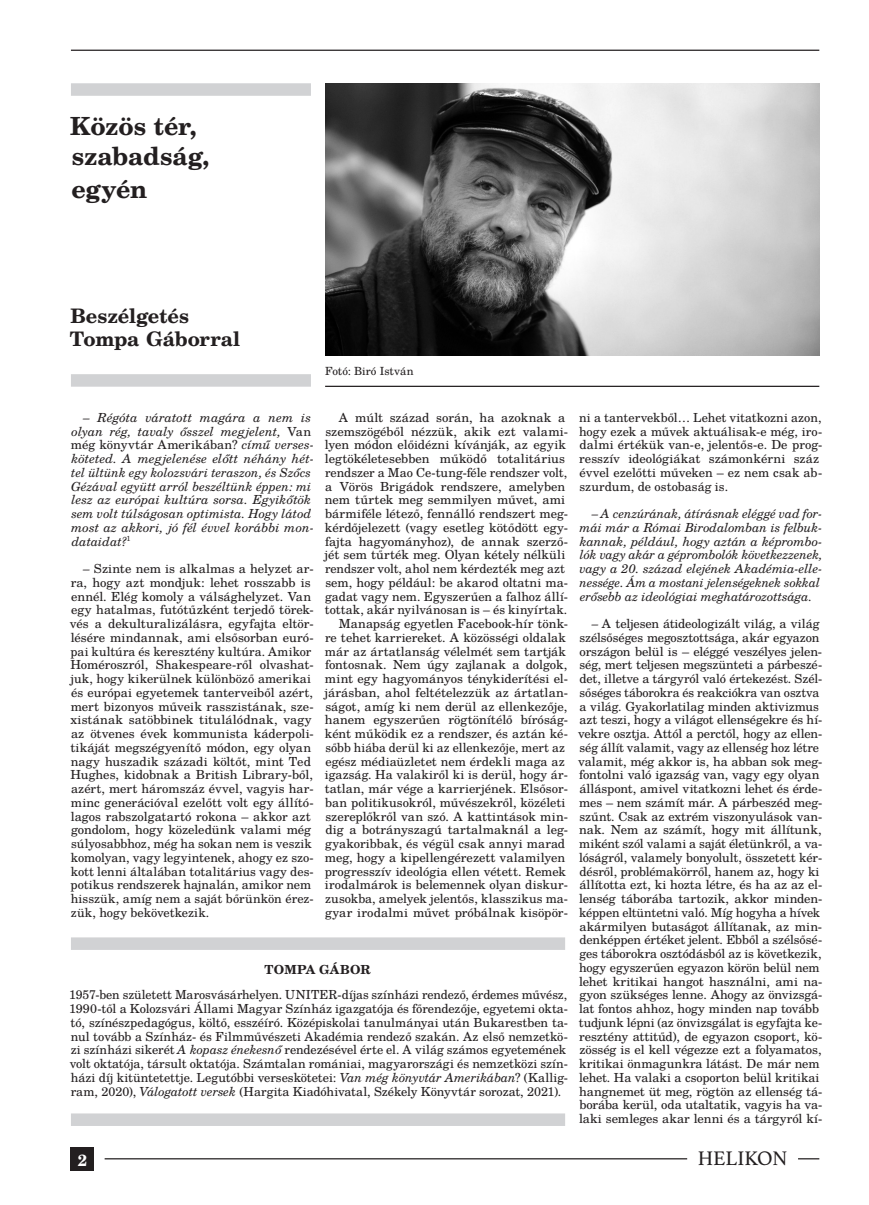
<style>
.page{position:relative;width:869px;height:1205px;background:#fff}
.page>*{position:absolute;margin:0;border:0;box-sizing:border-box;transform-origin:0 0}
.t1{font:700 25px/30px "Te X Gyre Schola";letter-spacing:-.005em;color:#231f20}
.t2{font:21.25px "Athelas W01";letter-spacing:-.005em;color:#231f20}
.t3{font:700 20px/22.5px "Te X Gyre Schola";letter-spacing:-.005em;color:#231f20}
.t4{font:700 16.25px "Te X Gyre Schola";color:#fff}
.t5{font:12.5px/13.8px "Te X Gyre Schola";letter-spacing:-.005em;color:#231f20}
.t6{font:italic 12.5px/13.8px "Te X Gyre Schola";letter-spacing:-.005em;color:#231f20}
.t7{font:700 12.5px "Te X Gyre Schola";letter-spacing:.015em;color:#231f20}
.t8{font:11.25px "Te X Gyre Schola";letter-spacing:.005em;color:#231f20}
.s1{font-style:normal}
.s2{font-style:italic}
</style>
<div class="page">
<hr style="left:105px;top:1158px;width:714px;height:1px;background:#231f20">
<div style="left:686px;top:1154px;width:111px;height:13px;background:#fff"></div>
<div style="left:71px;top:1148px;width:23px;height:23px;background:#231f20"></div>
<hr style="left:71px;top:50px;width:748px;height:1px;background:#231f20">
<div style="left:71px;top:83px;width:240px;height:13px;background:#d1d2d4"></div>
<div style="left:71px;top:937px;width:494px;height:13px;background:#d1d2d4"></div>
<div style="left:71px;top:374px;width:240px;height:13px;background:#d1d2d4"></div>
<div style="left:71px;top:1113px;width:494px;height:13px;background:#d1d2d4"></div>
<img style="left:325px;top:83px;width:494px;height:272px">
<hr style="left:325px;top:386px;width:494px;height:1px;background:#231f20">
<h1 class="t1" style="left:70px;top:110px;width:141px">Közös tér, szabadság,</h1>
<h1 class="t1" style="left:71px;top:173px;width:77px">egyén</h1>
<h3 class="t3" style="left:70px;top:304px;width:172px">Beszélgetés<br>Tompa Gáborral</h3>
<p class="t8" style="left:325px;top:362px;width:90px">Fotó: Biró István</p>
<p class="t5" style="left:324px;top:410px;width:245px;text-align:right">A múlt század során, ha azoknak a szemszögéből nézzük, akik ezt valami&shy;lyen módon előidézni kívánják, az egyik legtökéletesebben működő totalitárius rendszer a Mao Ce-tung-féle rendszer volt, a Vörös Brigádok rendszere, amelyben nem tűrtek meg semmilyen művet, ami bármiféle létező, fennálló rendszert meg&shy;kérdőjelezett (vagy esetleg kötődött egy&shy;fajta hagyományhoz), de annak szerző&shy;jét sem tűrték meg. Olyan kétely nélküli rendszer volt, ahol nem kérdezték meg azt sem, hogy például: be akarod oltatni ma&shy;gadat vagy nem. Egyszerűen a falhoz állí&shy;tottak, akár nyilvánosan is – és kinyírtak.<br>Manapság egyetlen Facebook-hír tönk&shy;re tehet karriereket. A közösségi oldalak már az ártatlanság vélelmét sem tartják fontosnak. Nem úgy zajlanak a dolgok, mint egy hagyományos ténykiderítési el&shy;járásban, ahol feltételezzük az ártatlan&shy;ságot, amíg ki nem derül az ellenkezője, hanem egyszerűen rögtönítélő bíróság&shy;ként működik ez a rendszer, és aztán ké&shy;sőbb hiába derül ki az ellenkezője, mert az egész médiaüzletet nem érdekli maga az igazság. Ha valakiről ki is derül, hogy ár&shy;tatlan, már vége a karrierjének. Elsősor&shy;ban politikusokról, művészekről, közéleti szereplőkről van szó. A kattintások min&shy;dig a botrányszagú tartalmaknál a leg&shy;gyakoribbak, és végül csak annyi marad meg, hogy a kipellengérezett valamilyen progresszív ideológia ellen vétett. Remek irodalmárok is belemennek olyan diskur&shy;zusokba, amelyek jelentős, klasszikus ma&shy;gyar irodalmi művet próbálnak kisöpör-</p>
<p class="t5" style="left:579px;top:410px;width:244px">ni a tantervekből… Lehet vitatkozni azon, hogy ezek a művek aktuálisak-e még, iro&shy;dalmi értékük van-e, jelentős-e. De prog&shy;resszív ideológiákat számonkérni száz évvel ezelőtti műveken – ez nem csak ab&shy;szurdum, de ostobaság is.</p>
<p class="t6" style="left:71px;top:410px;width:245px;text-indent:13px">– Régóta váratott magára a nem is olyan rég, tavaly ősszel megjelent, <span class="s1">Van még könyvtár Amerikában?</span> című verses&shy;köteted. A megjelenése előtt néhány hét&shy;tel ültünk egy kolozsvári teraszon, és Szőcs Gézával együtt arról beszéltünk éppen: mi lesz az európai kultúra sorsa. Egyikőtök sem volt túlságosan optimista. Hogy látod most az akkori, jó fél évvel korábbi mon&shy;dataidat?<sup>1</sup></p>
<p class="t5" style="left:70px;top:561px;width:245px;text-indent:14px"><span class="s2">–</span> Szinte nem is alkalmas a helyzet ar&shy;ra, hogy azt mondjuk: lehet rosszabb is ennél. Elég komoly a válsághelyzet. Van egy hatalmas, futótűzként terjedő törek&shy;vés a dekulturalizálásra, egyfajta eltör&shy;lésére mindannak, ami elsősorban euró&shy;pai kultúra és keresztény kultúra. Amikor Homéroszról, Shakespeare-ről olvashat&shy;juk, hogy kikerülnek különböző amerikai és európai egyetemek tanterveiből azért, mert bizonyos műveik rasszistának, sze&shy;xistának satöbbinek titulálódnak, vagy az ötvenes évek kommunista káderpoli&shy;tikáját megszégyenítő módon, egy olyan nagy huszadik századi költőt, mint Ted Hughes, kidobnak a British Library-ből, azért, mert háromszáz évvel, vagyis har&shy;minc generációval ezelőtt volt egy állító&shy;lagos rabszolgatartó rokona – akkor azt gondolom, hogy közeledünk valami még súlyosabbhoz, még ha sokan nem is veszik komolyan, vagy legyintenek, ahogy ez szo&shy;kott lenni általában totalitárius vagy des&shy;potikus rendszerek hajnalán, amikor nem hisszük, amíg nem a saját bőrünkön érez&shy;zük, hogy bekövetkezik.</p>
<p class="t6" style="left:579px;top:506px;width:244px;text-indent:12px">– A cenzúrának, átírásnak eléggé vad for&shy;mái már a Római Birodalomban is felbuk&shy;kannak, például, hogy aztán a képrombo&shy;lók vagy akár a géprombolók következzenek, vagy a 20. század elejének Akadémia-elle&shy;nessége. Ám a mostani jelenségeknek sokkal erősebb az ideológiai meghatározottsága.</p>
<p class="t5" style="left:578px;top:616px;width:245px;text-indent:14px"><span class="s2">–</span> A teljesen átideologizált világ, a világ szélsőséges megosztottsága, akár egyazon országon belül is – eléggé veszélyes jelen&shy;ség, mert teljesen megszünteti a párbeszé&shy;det, illetve a tárgyról való értekezést. Szél&shy;sőséges táborokra és reakciókra van osztva a világ. Gyakorlatilag minden aktivizmus azt teszi, hogy a világot ellenségekre és hí&shy;vekre osztja. Attól a perctől, hogy az ellen&shy;ség állít valamit, vagy az ellenség hoz létre valamit, még akkor is, ha abban sok meg&shy;fontolni való igazság van, vagy egy olyan álláspont, amivel vitatkozni lehet és érde&shy;mes – nem számít már. A párbeszéd meg&shy;szűnt. Csak az extrém viszonyulások van&shy;nak. Nem az számít, hogy mit állítunk, miként szól valami a saját életünkről, a va&shy;lóságról, valamely bonyolult, összetett kér&shy;désről, problémakörről, hanem az, hogy ki állította ezt, ki hozta létre, és ha az az el&shy;lenség táborába tartozik, akkor minden&shy;képpen eltüntetni való. Míg hogyha a hívek akármilyen butaságot állítanak, az min&shy;denképpen értéket jelent. Ebből a szélsősé&shy;ges táborokra osztódásból az is következik, hogy egyszerűen egyazon körön belül nem lehet kritikai hangot használni, ami na&shy;gyon szükséges lenne. Ahogy az önvizsgá&shy;lat fontos ahhoz, hogy minden nap tovább tudjunk lépni (az önvizsgálat is egyfajta ke&shy;resztény attitűd), de egyazon csoport, kö&shy;zösség is el kell végezze ezt a folyamatos, kritikai önmagunkra látást. De már nem lehet. Ha valaki a csoporton belül kritikai hangnemet üt meg, rögtön az ellenség tá&shy;borába kerül, oda utaltatik, vagyis ha va&shy;laki semleges akar lenni és a tárgyról kí-</p>
<p class="t7" style="left:264px;top:959px;width:108px">TOMPA GÁBOR</p>
<p class="t5" style="left:69px;top:987px;width:500px">1957-ben született Marosvásárhelyen. UNITER-díjas színházi rendező, érdemes művész, 1990-től a Kolozsvári Állami Magyar Színház igazgatója és főrendezője, egyetemi okta&shy;tó, színészpedagógus, költő, esszéíró. Középiskolai tanulmányai után Bukarestben ta&shy;nul tovább a Színház- és Filmművészeti Akadémia rendező szakán. Az első nemzetkö&shy;zi színházi sikerét <span class="s2">A kopasz énekesnő</span> rendezésével érte el. A világ számos egyetemének volt oktatója, társult oktatója. Számtalan romániai, magyarországi és nemzetközi szín&shy;házi díj kitüntetettje. Legutóbbi verseskötetei: <span class="s2">Van még könyvtár Amerikában</span>? (Kallig&shy;ram, 2020), <span class="s2">Válogatott versek</span> (Hargita Kiadóhivatal, Székely Könyvtár sorozat, 2021).</p>
<h3 class="t4" style="left:78px;top:1146px;width:11px">2</h3>
<h2 class="t2" style="left:697px;top:1147px;width:91px">HELIKON</h2>
</div>
